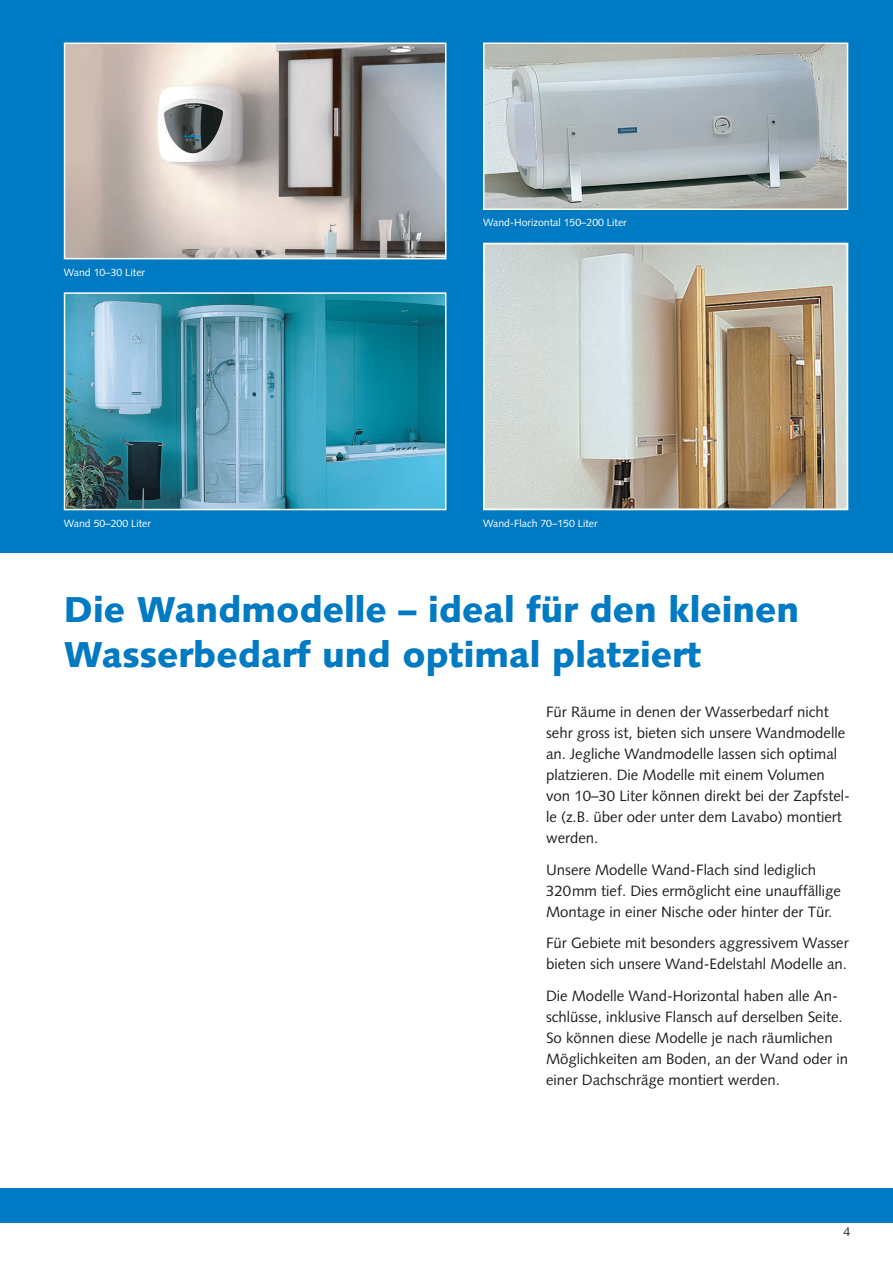
<style>
.page{position:relative;width:893px;height:1263px;background:#fff}
.page>*{position:absolute;margin:0;border:0;box-sizing:border-box;transform-origin:0 0}
.t1{font:900 36px/45px "Syntax";color:#007ac2}
.t2{font:15px/21px "Syntax";color:#231f20}
.t3{font:12.45px "Syntax";color:#231f20}
.t4{font:10.5px "Syntax";color:#fff}
</style>
<div class="page">
<div style="left:0;top:1188px;width:893px;height:34px;background:#007ac2"></div>
<div style="left:0;top:0;width:893px;height:553px;background:#007ac2"></div>
<img style="left:486px;top:46px;width:359px;height:161px">
<div style="left:483px;top:43px;width:365px;height:167px;border:2px solid #fff"></div>
<img style="left:486px;top:246px;width:359px;height:261px">
<div style="left:483px;top:243px;width:365px;height:267px;border:2px solid #fff"></div>
<img style="left:67px;top:295px;width:376px;height:212px">
<div style="left:64px;top:292px;width:382px;height:218px;border:2px solid #fff"></div>
<img style="left:67px;top:46px;width:376px;height:210px">
<div style="left:64px;top:43px;width:382px;height:216px;border:2px solid #fff"></div>
<p class="t4" style="left:64px;top:266px;width:83px">Wand 10–30 Liter</p>
<p class="t4" style="left:483px;top:217px;width:145px">Wand-Horizontal 150–200 Liter</p>
<p class="t4" style="left:64px;top:517px;width:89px">Wand 50–200 Liter</p>
<p class="t4" style="left:483px;top:517px;width:116px">Wand-Flach 70–150 Liter</p>
<h1 class="t1" style="left:64px;top:587px;width:737px">Die Wandmodelle – ideal für den kleinen<br>Wasserbedarf und optimal platziert</h1>
<p class="t2" style="left:546px;top:701px;width:306px">Für Räume in denen der Wasserbedarf nicht sehr gross ist, bieten sich unsere Wandmodelle an. Jegliche Wandmodelle lassen sich optimal platzieren. Die Modelle mit einem Volumen von 10–30 Liter können direkt bei der Zapfstel&shy;le (z.B. über oder unter dem Lavabo) montiert werden.</p>
<p class="t2" style="left:546px;top:859px;width:297px">Unsere Modelle Wand-Flach sind lediglich<br>320mm tief. Dies ermöglicht eine unauffällige<br>Montage in einer Nische oder hinter der Tür.</p>
<p class="t2" style="left:546px;top:932px;width:304px">Für Gebiete mit besonders aggressivem Wasser bieten sich unsere Wand-Edelstahl Modelle an.</p>
<p class="t2" style="left:546px;top:985px;width:304px">Die Modelle Wand-Horizontal haben alle An&shy;schlüsse, inklusive Flansch auf derselben Seite.<br>So können diese Modelle je nach räumlichen Möglichkeiten am Boden, an der Wand oder in einer Dachschräge montiert werden.</p>
<p class="t3" style="left:843px;top:1225px;width:8px">4</p>
</div>
